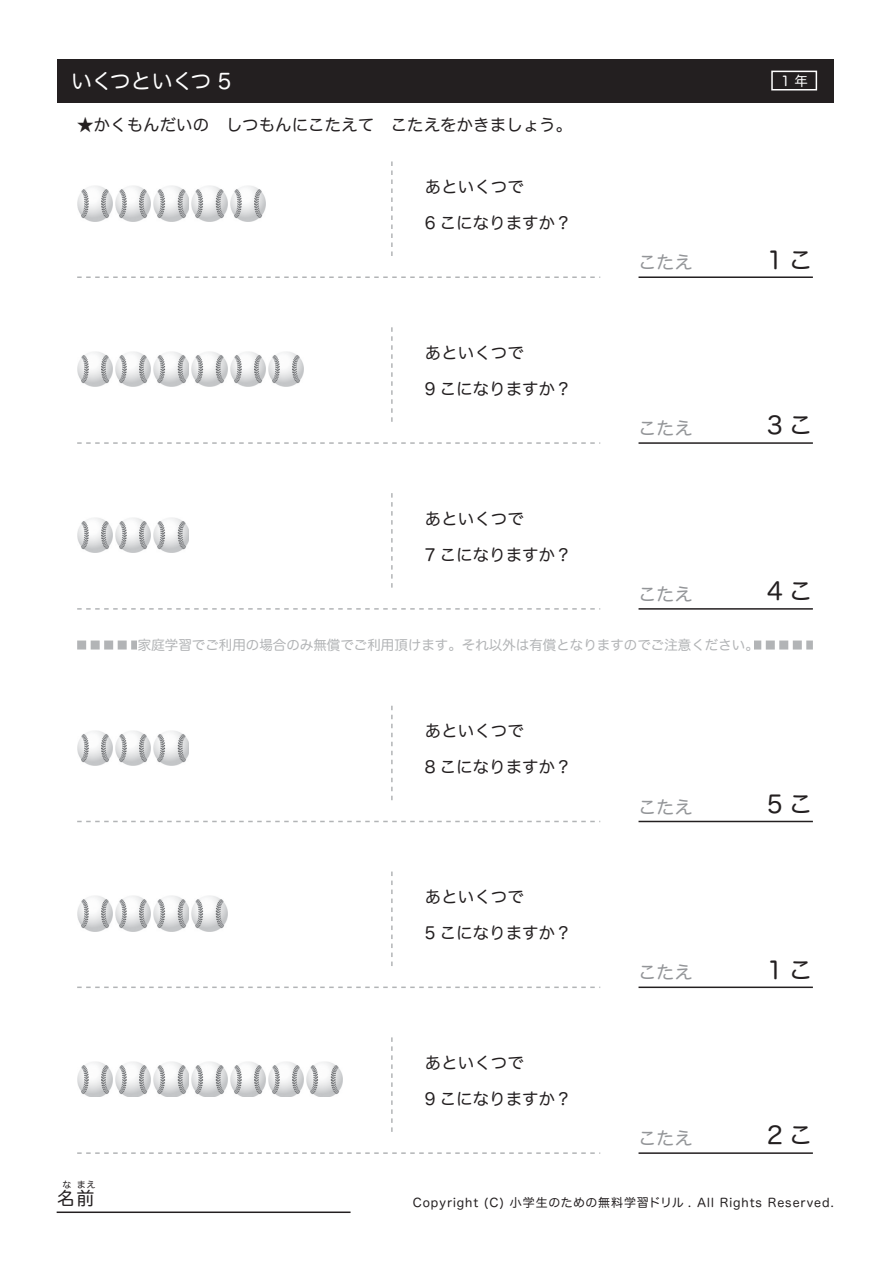
<style>
.page{position:relative;width:893px;height:1263px;background:#fff}
.page>*{position:absolute;margin:0;border:0;box-sizing:border-box;transform-origin:0 0}
.t1{font:24px "Hira Maru Pro W4 90 pv RKSJ H";letter-spacing:.25em;color:#231f20}
.t2{font:21px "Hira Maru Pro W4 90 pv RKSJ H";letter-spacing:-.03em;color:#fff}
.t3{font:18px "Hira Maru Pro W4 90 pv RKSJ H";color:#939598}
.t4{font:18px "Hira Maru Pro W4 90 pv RKSJ H";color:#231f20}
.t5{font:16.5px/36px "Hira Maru Pro W4 90 pv RKSJ H";color:#231f20}
.t6{font:13.5px "Hira Maru Pro W4 90 pv RKSJ H";color:#b2b4b6}
.t7{font:13.5px "Hira Maru Pro W4 90 pv RKSJ H";color:#fff}
.t8{font:12px "Hira Maru Pro W4 90 pv RKSJ H";letter-spacing:.08em;color:#231f20}
.t9{font:9px "Hira Maru Pro W4 90 pv RKSJ H";color:#231f20}
</style>
<div class="page">
<div style="left:57px;top:59px;width:776px;height:44px;background:#231f20"></div>
<div style="left:771px;top:71px;width:46px;height:19px;border:2px solid #fff"></div>
<hr style="left:57px;top:1212px;width:294px;height:1px;background:#231f20">
<svg style="left:77px;top:641px;width:736px;height:9px"></svg>
<div style="left:137px;top:632px;width:616px;height:26px;background:#fff"></div>
<svg style="left:77px;top:276px;width:523px;height:2px"></svg>
<img style="left:77px;top:186px;width:35px;height:35px">
<img style="left:115px;top:186px;width:36px;height:35px">
<img style="left:154px;top:186px;width:35px;height:35px">
<img style="left:192px;top:186px;width:35px;height:35px">
<img style="left:230px;top:186px;width:35px;height:35px">
<svg style="left:77px;top:442px;width:523px;height:2px"></svg>
<img style="left:77px;top:352px;width:35px;height:35px">
<img style="left:115px;top:352px;width:36px;height:35px">
<img style="left:154px;top:352px;width:35px;height:35px">
<img style="left:192px;top:352px;width:35px;height:35px">
<img style="left:230px;top:352px;width:35px;height:35px">
<img style="left:268px;top:352px;width:36px;height:35px">
<svg style="left:77px;top:608px;width:523px;height:2px"></svg>
<img style="left:77px;top:518px;width:35px;height:35px">
<img style="left:115px;top:518px;width:36px;height:35px">
<img style="left:154px;top:518px;width:35px;height:35px">
<svg style="left:77px;top:821px;width:523px;height:1px"></svg>
<img style="left:77px;top:731px;width:35px;height:34px">
<img style="left:115px;top:731px;width:36px;height:34px">
<img style="left:154px;top:731px;width:35px;height:34px">
<svg style="left:77px;top:987px;width:523px;height:1px"></svg>
<img style="left:77px;top:896px;width:35px;height:35px">
<img style="left:115px;top:896px;width:36px;height:35px">
<img style="left:154px;top:896px;width:35px;height:35px">
<img style="left:192px;top:896px;width:35px;height:35px">
<svg style="left:77px;top:1152px;width:523px;height:2px"></svg>
<img style="left:77px;top:1062px;width:35px;height:35px">
<img style="left:115px;top:1062px;width:36px;height:35px">
<img style="left:154px;top:1062px;width:35px;height:35px">
<img style="left:192px;top:1062px;width:35px;height:35px">
<img style="left:230px;top:1062px;width:35px;height:35px">
<img style="left:268px;top:1062px;width:36px;height:35px">
<img style="left:307px;top:1062px;width:35px;height:35px">
<hr style="left:638px;top:276px;width:175px;height:2px;background:#231f20">
<hr style="left:638px;top:442px;width:175px;height:2px;background:#231f20">
<hr style="left:638px;top:608px;width:175px;height:2px;background:#231f20">
<hr style="left:638px;top:821px;width:175px;height:1px;background:#231f20">
<hr style="left:638px;top:987px;width:175px;height:1px;background:#231f20">
<hr style="left:638px;top:1152px;width:175px;height:2px;background:#231f20">
<svg style="left:391px;top:161px;width:2px;height:95px"></svg>
<svg style="left:391px;top:327px;width:2px;height:95px"></svg>
<svg style="left:391px;top:493px;width:2px;height:95px"></svg>
<svg style="left:391px;top:705px;width:2px;height:95px"></svg>
<svg style="left:391px;top:871px;width:2px;height:95px"></svg>
<svg style="left:391px;top:1037px;width:2px;height:95px"></svg>
<p class="t2" style="left:71px;top:73px;width:162px">いくつといくつ 5</p>
<p class="t7" style="left:781px;top:76px;width:28px">1 年</p>
<p class="t5" style="left:77px;top:109px;width:496px">★かくもんだいの　しつもんにこたえて　こたえをかきましょう。</p>
<p class="t9" style="left:63px;top:1181px;width:34px">な まえ</p>
<p class="t4" style="left:57px;top:1191px;width:39px">名前</p>
<p class="t5" style="left:425px;top:171px;width:148px">あといくつで<br>6 こになりますか？</p>
<p class="t5" style="left:425px;top:337px;width:148px">あといくつで<br>9 こになりますか？</p>
<p class="t3" style="left:638px;top:256px;width:55px">こたえ</p>
<p class="t3" style="left:638px;top:422px;width:55px">こたえ</p>
<h1 class="t1" style="left:767px;top:251px;width:47px">1こ</h1>
<h1 class="t1" style="left:767px;top:416px;width:47px">3こ</h1>
<p class="t5" style="left:425px;top:503px;width:148px">あといくつで<br>7 こになりますか？</p>
<p class="t3" style="left:638px;top:587px;width:55px">こたえ</p>
<p class="t6" style="left:138px;top:640px;width:622px">家庭学習でご利用の場合のみ無償でご利用頂けます。それ以外は有償となりますのでご注意ください。</p>
<h1 class="t1" style="left:767px;top:582px;width:47px">4こ</h1>
<p class="t5" style="left:425px;top:715px;width:148px">あといくつで<br>8 こになりますか？</p>
<p class="t3" style="left:638px;top:800px;width:55px">こたえ</p>
<h1 class="t1" style="left:767px;top:795px;width:47px">5こ</h1>
<p class="t5" style="left:425px;top:881px;width:148px">あといくつで<br>5 こになりますか？</p>
<p class="t5" style="left:425px;top:1047px;width:148px">あといくつで<br>9 こになりますか？</p>
<p class="t3" style="left:638px;top:966px;width:55px">こたえ</p>
<p class="t3" style="left:638px;top:1132px;width:55px">こたえ</p>
<h1 class="t1" style="left:767px;top:961px;width:47px">1こ</h1>
<h1 class="t1" style="left:767px;top:1126px;width:47px">2こ</h1>
<p class="t8" style="left:413px;top:1198px;width:423px">Copyright (C) 小学生のための無料学習ドリル . All Rights Reserved.</p>
</div>
